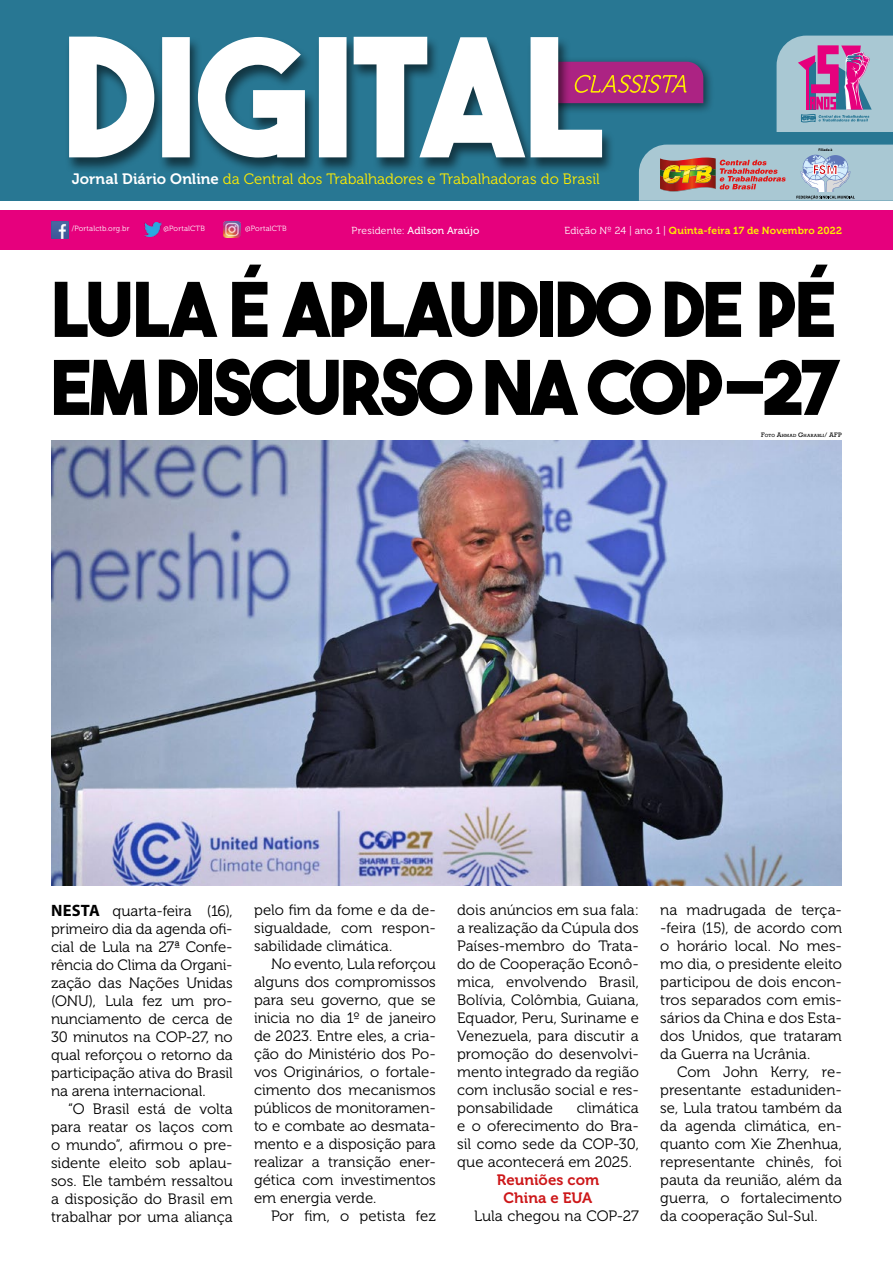
<style>
.page{position:relative;width:893px;height:1263px;background:#fff}
.page>*{position:absolute;margin:0;border:0;box-sizing:border-box;transform-origin:0 0}
.t1{font:75px/78px "The Bold Font";letter-spacing:-.04em;color:#000}
.t2{font:15px/18px "Museo 300";color:#000;text-align:justify}
.t3{font:15px "Museo 300";color:#ffed00}
.t4{font:15px/18px "Museo 700";letter-spacing:.005em;color:#cd1719;text-align:center}
.t5{font:10.2px "Museo 700";letter-spacing:.015em;color:#ffed00}
.t6{font:10.2px "Museo 500";letter-spacing:.015em;color:#fff}
.t7{font:7.5px "Museo 300";letter-spacing:.02em;color:#fff}
.t8{font:4.2px "Rockwell";letter-spacing:.055em;color:#000}
.t9{font:700 3.75px "Myriad Pro";color:#000}
.s1{font-family:"Museo 700";color:#fff}
.s2{font-family:"Museo 300"}
.s3{font-family:"Museo 300";color:#fff}
.s4{font-size:6px}
.s5{font-family:"Myriad Pro";font-weight:700;font-size:16.5px}
</style>
<div class="page">
<div style="left:0;top:0;width:893px;height:200px;background:#287793"></div>
<div style="left:537px;top:56px;width:178px;height:59px;background:#000;opacity:.75"></div>
<div style="left:0;top:210px;width:893px;height:39px;background:#e6007d"></div>
<svg style="left:777px;top:36px;width:116px;height:96px"></svg>
<svg style="left:639px;top:145px;width:254px;height:56px"></svg>
<img style="left:696px;top:176px;width:15px;height:7px">
<div style="left:65px;top:35px;width:549px;height:138px;background:#000;opacity:.55"></div>
<svg style="left:69px;top:37px;width:533px;height:121px;fill:#fff"></svg>
<svg style="left:543px;top:62px;width:160px;height:41px"></svg>
<img style="left:51px;top:222px;width:17px;height:17px">
<img style="left:144px;top:223px;width:17px;height:14px">
<img style="left:224px;top:221px;width:16px;height:16px">
<img style="left:51px;top:441px;width:791px;height:444px">
<p class="t3" style="left:72px;top:170px;width:529px"><span class="s1">Jornal Diário Online</span> da Central dos Trabalhadores e Trabalhadoras do Brasil</p>
<p class="t9" style="left:819px;top:148px;width:15px">Filiada à</p>
<p class="t7" style="left:72px;top:225px;width:59px">/Portalctb.org.br</p>
<p class="t7" style="left:164px;top:225px;width:43px">@PortalCTB</p>
<p class="t7" style="left:245px;top:225px;width:43px">@PortalCTB</p>
<p class="t6" style="left:352px;top:225px;width:129px"><span class="s2">Presidente:</span> Adilson Araújo</p>
<p class="t5" style="left:564px;top:225px;width:279px"><span class="s3">Edição Nº 24 | ano 1 |</span> Quinta-feira 17 de Novembro 2022</p>
<h1 class="t1" style="left:51px;top:269px;width:792px">LULA É APLAUDIDO DE PÉ<br>EM DISCURSO NA COP-27</h1>
<p class="t8" style="left:761px;top:433px;width:82px"><span class="s4">F</span>OTO <span class="s4">A</span>HMAD <span class="s4">G</span>HARABLI<span class="s4">/ AFP</span></p>
<p class="t2" style="left:51px;top:902px;width:183px"><span class="s5">NESTA</span> quarta-feira (16), primeiro dia da agenda ofi&shy;cial de Lula na 27ª Confe&shy;rência do Clima da Organi&shy;zação das Nações Unidas (ONU), Lula fez um pro&shy;nunciamento de cerca de 30 minutos na COP-27, no qual reforçou o retorno da participação ativa do Brasil na arena internacional.</p>
<p class="t2" style="left:51px;top:1100px;width:183px;text-indent:17px">“O Brasil está de volta para reatar os laços com o mundo”, afirmou o pre&shy;sidente eleito sob aplau&shy;sos. Ele também ressaltou a disposição do Brasil em trabalhar por uma aliança</p>
<p class="t2" style="left:254px;top:901px;width:183px">pelo fim da fome e da de&shy;sigualdade, com respon&shy;sabilidade climática.</p>
<p class="t2" style="left:254px;top:955px;width:183px;text-indent:17px">No evento, Lula reforçou alguns dos compromissos para seu governo, que se inicia no dia 1º de janeiro de 2023. Entre eles, a cria&shy;ção do Ministério dos Po&shy;vos Originários, o fortale&shy;cimento dos mecanismos públicos de monitoramen&shy;to e combate ao desmata&shy;mento e a disposição para realizar a transição ener&shy;gética com investimentos em energia verde.</p>
<p class="t2" style="left:271px;top:1207px;width:166px">Por fim, o petista fez</p>
<p class="t2" style="left:457px;top:901px;width:183px">dois anúncios em sua fala: a realização da Cúpula dos Países-membro do Trata&shy;do de Cooperação Econô&shy;mica, envolvendo Brasil, Bolívia, Colômbia, Guiana, Equador, Peru, Suriname e Venezuela, para discutir a promoção do desenvolvi&shy;mento integrado da região com inclusão social e res&shy;ponsabilidade</p>
<p class="t2" style="left:457px;top:1099px;width:183px;text-indent:120px">climática e o oferecimento do Bra&shy;sil como sede da COP-30, que acontecerá em 2025.</p>
<p class="t4" style="left:497px;top:1171px;width:104px">Reuniões com<br>China e EUA</p>
<p class="t2" style="left:474px;top:1207px;width:166px">Lula chegou na COP-27</p>
<p class="t2" style="left:660px;top:901px;width:183px">na madrugada de terça--feira (15), de acordo com o horário local. No mes&shy;mo dia, o presidente eleito participou de dois encon&shy;tros separados com emis&shy;sários da China e dos Esta&shy;dos Unidos, que trataram da Guerra na Ucrânia.</p>
<p class="t2" style="left:660px;top:1063px;width:183px;text-indent:17px">Com John Kerry, re&shy;presentante estaduniden&shy;se, Lula tratou também da da agenda climática, en&shy;quanto com Xie Zhenhua, representante chinês, foi pauta da reunião, além da guerra, o fortalecimento da cooperação Sul-Sul.</p>
</div>
